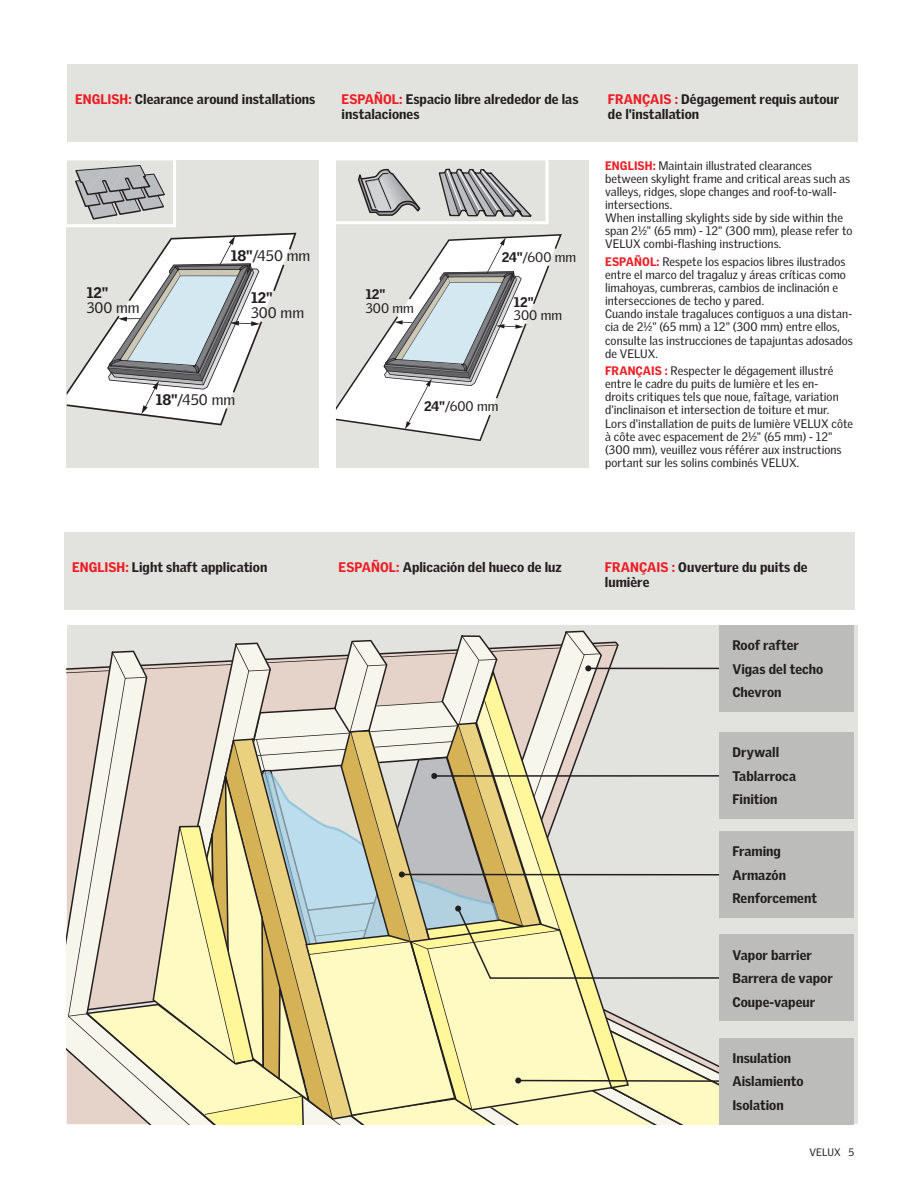
<style>
.page{position:relative;width:918px;height:1188px;background:#fff}
.page>*{position:absolute;margin:0;border:0;box-sizing:border-box;transform-origin:0 0}
.t1{font:14.85px "Velux Gothic";color:#231f20}
.t2{font:900 14.85px "Velux Gothic";color:#231f20}
.t3{font:900 13.5px/23.5px "Velux Gothic";color:#231f20}
.t4{font:13.5px "Velux Gothic";color:#231f20}
.t5{font:12px/13.2px "Velux Gothic";letter-spacing:.005em;color:#231f20}
.t6{font:10.5px "Velux Gothic";letter-spacing:.005em;color:#231f20}
.s1{color:#ee1d23}
.s2{font-weight:900}
.s3{font-weight:900;color:#ee1d23}
</style>
<div class="page">
<div style="left:67px;top:160px;width:252px;height:308px;background:#e2e2de"></div>
<div style="left:336px;top:160px;width:252px;height:308px;background:#e2e2de"></div>
<svg style="left:336px;top:234px;width:226px;height:207px"></svg>
<svg style="left:66px;top:160px;width:231px;height:265px"></svg>
<svg style="left:358px;top:169px;width:62px;height:47px"></svg>
<div style="left:333px;top:157px;width:216px;height:67px;border:3px solid #fff"></div>
<div style="left:67px;top:64px;width:790px;height:77px;background:#e2e2de"></div>
<div style="left:67px;top:625px;width:790px;height:499px;background:#e2e2de"></div>
<svg style="left:68px;top:632px;width:750px;height:492px"></svg>
<div style="left:720px;top:625px;width:134px;height:87px;background:#bcbdbb"></div>
<div style="left:720px;top:832px;width:134px;height:86px;background:#bcbdbb"></div>
<div style="left:720px;top:733px;width:134px;height:86px;background:#bcbdbb"></div>
<div style="left:720px;top:935px;width:134px;height:86px;background:#bcbdbb"></div>
<div style="left:720px;top:1038px;width:134px;height:86px;background:#bcbdbb"></div>
<div style="left:64px;top:532px;width:790px;height:78px;background:#e2e2de"></div>
<svg style="left:439px;top:169px;width:92px;height:48px"></svg>
<p class="t3" style="left:75px;top:87px;width:242px"><span class="s1">English:</span> Clearance around installations</p>
<p class="t3" style="left:342px;top:91px;width:239px;line-height:15px"><span class="s1">Español:</span> Espacio libre alrededor de las instalaciones</p>
<p class="t3" style="left:608px;top:91px;width:233px;line-height:15px"><span class="s1">Français :</span> Dégagement requis autour de l'installation</p>
<p class="t2" style="left:87px;top:284px;width:23px">12"</p>
<p class="t1" style="left:87px;top:299px;width:54px">300 mm</p>
<p class="t1" style="left:231px;top:247px;width:81px"><span class="s2">18"</span>/450 mm</p>
<p class="t2" style="left:251px;top:288px;width:23px">12"</p>
<p class="t1" style="left:251px;top:304px;width:54px">300 mm</p>
<p class="t1" style="left:156px;top:391px;width:81px"><span class="s2">18"</span>/450 mm</p>
<p class="t3" style="left:366px;top:283px;width:21px">12"</p>
<p class="t4" style="left:366px;top:300px;width:50px">300 mm</p>
<p class="t4" style="left:502px;top:249px;width:76px"><span class="s2">24"</span>/600 mm</p>
<p class="t3" style="left:514px;top:290px;width:21px">12"</p>
<p class="t4" style="left:514px;top:307px;width:50px">300 mm</p>
<p class="t4" style="left:424px;top:398px;width:76px"><span class="s2">24"</span>/600 mm</p>
<p class="t5" style="left:605px;top:158px;width:249px"><span class="s3">English:</span> Maintain illustrated clearances between skylight frame and critical areas such as valleys, ridges, slope changes and roof-to-wall&shy;intersections.<br>When installing skylights side by side within the span 2½" (65 mm) - 12" (300 mm), please refer to VELUX combi-flashing instructions.</p>
<p class="t5" style="left:605px;top:255px;width:249px"><span class="s3">Español:</span> Respete los espacios libres ilustrados entre el marco del tragaluz y áreas críticas como limahoyas, cumbreras, cambios de inclinación e intersecciones de techo y pared.<br>Cuando instale tragaluces contiguos a una distan&shy;cia de 2½" (65 mm) a 12" (300 mm) entre ellos, consulte las instrucciones de tapajuntas adosados de VELUX.</p>
<p class="t5" style="left:605px;top:364px;width:250px"><span class="s3">Français :</span> Respecter le dégagement illustré entre le cadre du puits de lumière et les en-<br>droits critiques tels que noue, faîtage, variation d'inclinaison et intersection de toiture et mur.<br>Lors d'installation de puits de lumière VELUX côte à côte avec espacement de 2½" (65 mm) - 12" (300 mm), veuillez vous référer aux instructions portant sur les solins combinés VELUX.</p>
<p class="t3" style="left:72px;top:556px;width:197px"><span class="s1">English:</span> Light shaft application</p>
<p class="t3" style="left:339px;top:556px;width:225px"><span class="s1">Español:</span> Aplicación del hueco de luz</p>
<p class="t3" style="left:605px;top:560px;width:204px;line-height:15px"><span class="s1">Français :</span> Ouverture du puits de lumière</p>
<p class="t3" style="left:732px;top:633px;width:92px">Roof rafter<br>Vigas del techo<br>Chevron</p>
<p class="t3" style="left:732px;top:741px;width:65px">Drywall<br>Tablarroca<br>Finition</p>
<p class="t3" style="left:732px;top:840px;width:86px">Framing<br>Armazón<br>Renforcement</p>
<p class="t3" style="left:732px;top:943px;width:102px">Vapor barrier<br>Barrera de vapor<br>Coupe-vapeur</p>
<p class="t3" style="left:732px;top:1046px;width:73px">Insulation<br>Aislamiento<br>Isolation</p>
<p class="t6" style="left:810px;top:1146px;width:46px">VELUX 5</p>
</div>
